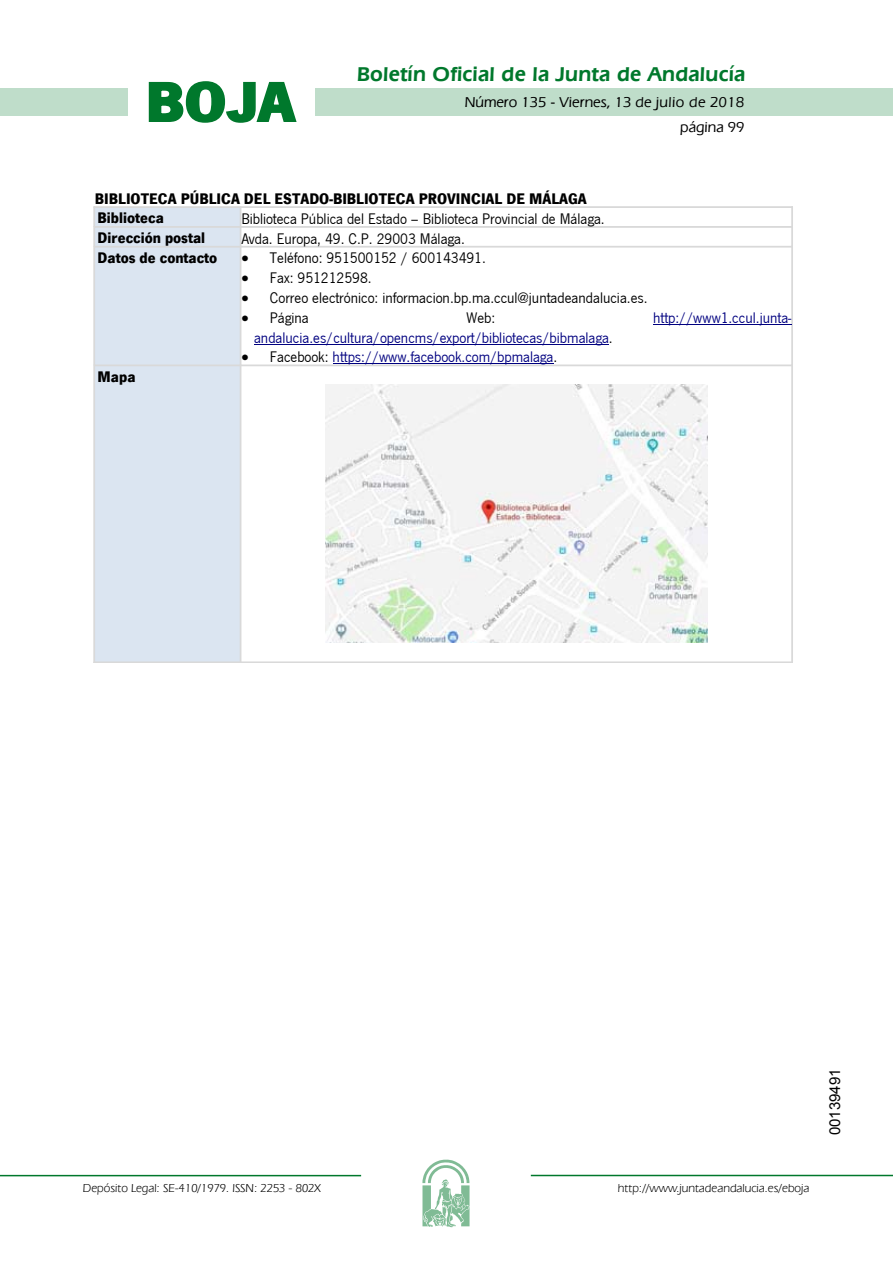
<style>
.page{position:relative;width:893px;height:1263px;background:#fff}
.page>*{position:absolute;margin:0;border:0;box-sizing:border-box;transform-origin:0 0}
.t1{font:700 57.75px "News Got T";color:#00782c;scale:1.14 1}
.t2{font:600 21px "Eras IT Cby BT";letter-spacing:.01em;color:#00782c}
.t3{font:15.75px "News Got T";color:#000}
.t4{font:15.75px "News Got T";color:#000080}
.t5{font:700 15.75px/19.8px "News Got T";color:#000}
.t6{font:500 15px/24.5px "Eras IT Cby BT";color:#000;text-align:right}
.t7{font:15px "Arial";color:#000}
.t8{font:12px "Eras IT Cby BT";color:#000}
.s1{color:#000}
</style>
<div class="page">
<div style="left:315px;top:88px;width:577px;height:28px;background:#bfddca"></div>
<div style="left:0;top:88px;width:128px;height:28px;background:#bfddca"></div>
<hr style="left:0;top:1175px;width:361px;height:1px;background:#00782c">
<svg style="left:422px;top:1159px;width:47px;height:68px"></svg>
<hr style="left:531px;top:1175px;width:361px;height:1px;background:#00782c">
<svg style="left:148px;top:81px;width:149px;height:42px"></svg>
<div style="left:94px;top:207px;width:146px;height:20px;background:#dbe5f1"></div>
<div style="left:94px;top:227px;width:146px;height:19px;background:#dbe5f1"></div>
<div style="left:94px;top:246px;width:146px;height:119px;background:#dbe5f1"></div>
<div style="left:94px;top:365px;width:146px;height:297px;background:#dbe5f1"></div>
<div style="left:94px;top:207px;width:147px;height:1px;border:1px solid #d9d9d9"></div>
<div style="left:240px;top:207px;width:552px;height:1px;border:1px solid #d9d9d9"></div>
<hr style="left:95px;top:227px;width:145px;height:1px;background:#d9d9d9">
<div style="left:95px;top:226px;width:146px;height:1px;border:1px solid #d9d9d9"></div>
<hr style="left:240px;top:227px;width:551px;height:1px;background:#d9d9d9">
<div style="left:240px;top:226px;width:551px;height:1px;border:1px solid #d9d9d9"></div>
<div style="left:95px;top:246px;width:146px;height:1px;border:1px solid #d9d9d9"></div>
<div style="left:240px;top:246px;width:551px;height:1px;border:1px solid #d9d9d9"></div>
<div style="left:95px;top:365px;width:146px;height:1px;border:1px solid #d9d9d9"></div>
<div style="left:240px;top:365px;width:551px;height:1px;border:1px solid #d9d9d9"></div>
<div style="left:94px;top:662px;width:147px;height:1px;border:1px solid #d9d9d9"></div>
<div style="left:240px;top:662px;width:552px;height:1px;border:1px solid #d9d9d9"></div>
<svg style="left:94px;top:207px;width:1px;height:39px"></svg>
<div style="left:94px;top:246px;width:1px;height:119px;border:1px solid #d9d9d9"></div>
<div style="left:94px;top:365px;width:1px;height:298px;border:1px solid #d9d9d9"></div>
<svg style="left:240px;top:207px;width:1px;height:39px"></svg>
<div style="left:240px;top:246px;width:1px;height:119px;border:1px solid #d9d9d9"></div>
<div style="left:240px;top:365px;width:1px;height:297px;border:1px solid #d9d9d9"></div>
<svg style="left:791px;top:207px;width:1px;height:39px"></svg>
<div style="left:791px;top:246px;width:1px;height:119px;border:1px solid #d9d9d9"></div>
<div style="left:791px;top:365px;width:1px;height:298px;border:1px solid #d9d9d9"></div>
<hr style="left:653px;top:324px;width:138px;height:1px;background:#000080">
<hr style="left:254px;top:344px;width:355px;height:1px;background:#000080">
<hr style="left:332px;top:363px;width:221px;height:1px;background:#000080">
<img style="left:325px;top:385px;width:382px;height:258px">
<h1 class="t1" style="left:145px;top:68px;width:133px">BOJA</h1>
<h2 class="t2" style="left:357px;top:62px;width:390px">Boletín Oficial de la Junta de Andalucía</h2>
<p class="t6" style="left:465px;top:90px;width:281px">Número 135 - Viernes, 13 de julio de 2018 página 99</p>
<p class="t5" style="left:95px;top:188px;width:493px">BIBLIOTECA PÚBLICA DEL ESTADO-BIBLIOTECA PROVINCIAL DE MÁLAGA<br>Biblioteca</p>
<p class="t3" style="left:241px;top:210px;width:365px">Biblioteca Pública del Estado – Biblioteca Provincial de Málaga.</p>
<p class="t5" style="left:98px;top:228px;width:109px">Dirección postal</p>
<p class="t3" style="left:241px;top:230px;width:225px">Avda. Europa, 49. C.P. 29003 Málaga.</p>
<p class="t5" style="left:98px;top:248px;width:121px">Datos de contacto</p>
<p class="t3" style="left:241px;top:250px;width:246px">• Teléfono: 951500152 / 600143491.</p>
<p class="t3" style="left:241px;top:269px;width:132px">• Fax: 951212598.</p>
<p class="t3" style="left:241px;top:289px;width:408px">• Correo electrónico: informacion.bp.ma.ccul@juntadeandalucia.es.</p>
<p class="t3" style="left:241px;top:309px;width:69px">• Página</p>
<p class="t3" style="left:466px;top:309px;width:30px">Web:</p>
<p class="t4" style="left:653px;top:309px;width:140px">http://www1.ccul.junta-</p>
<p class="t4" style="left:254px;top:329px;width:360px">andalucia.es/cultura/opencms/export/bibliotecas/bibmalaga<span class="s1">.</span></p>
<p class="t4" style="left:241px;top:348px;width:317px"><span class="s1">• Facebook:</span> https://www.facebook.com/bpmalaga<span class="s1">.</span></p>
<p class="t5" style="left:98px;top:367px;width:39px">Mapa</p>
<p class="t8" style="left:83px;top:1181px;width:239px">Depósito Legal: SE-410/1979. ISSN: 2253 - 802X</p>
<p class="t8" style="left:618px;top:1181px;width:193px">http://www.juntadeandalucia.es/eboja</p>
<p class="t7" style="left:825px;top:1135px;width:68px;rotate:-90deg">00139491</p>
</div>
